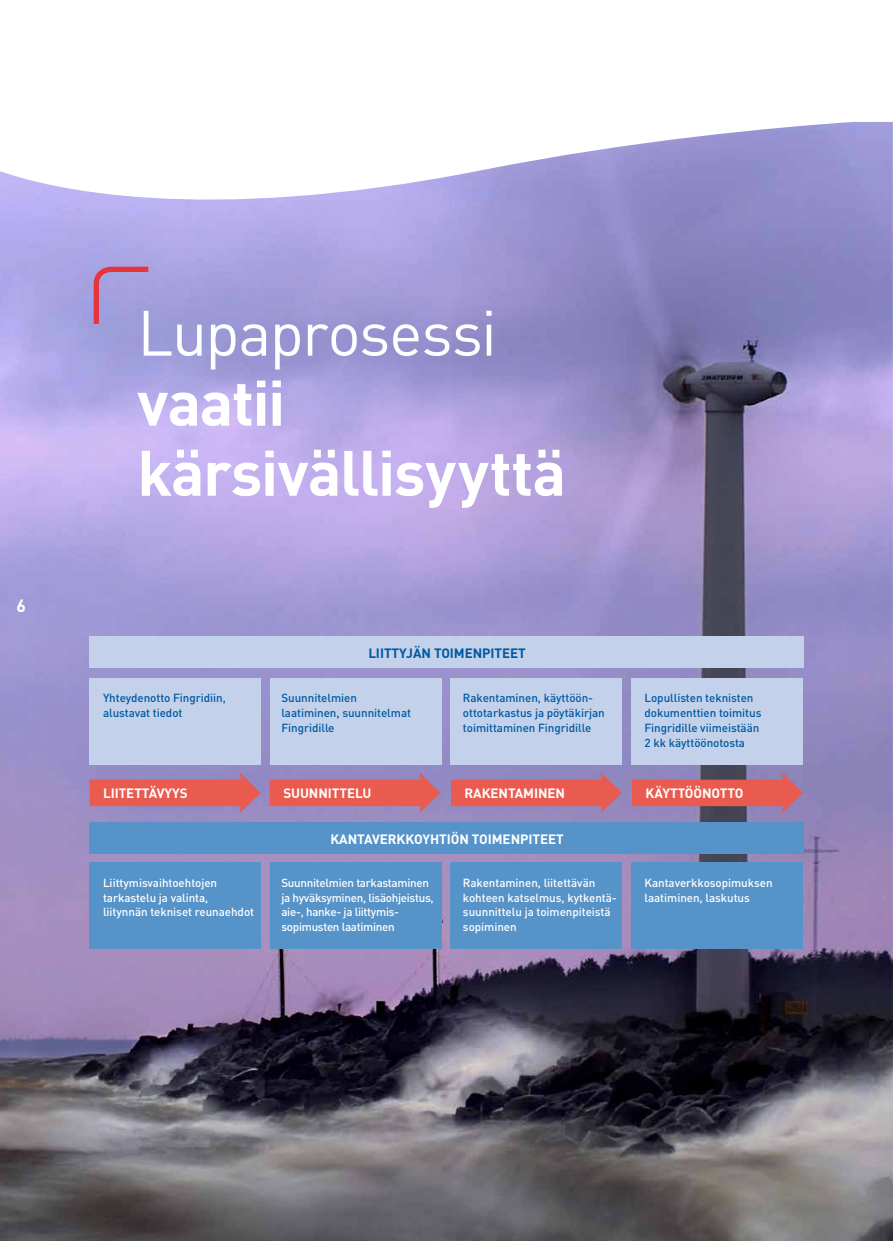
<style>
.page{position:relative;width:893px;height:1241px;background:#fff}
.page>*{position:absolute;margin:0;border:0;box-sizing:border-box;transform-origin:0 0}
.t1{font:700 63px/70px "DIN";letter-spacing:-.02em;color:#fff}
.t2{font:63px "DIN";letter-spacing:-.025em;color:#fff}
.t3{font:700 17.5px "DIN";color:#fff}
.t4{font:700 13.47px "DIN";letter-spacing:-.005em;color:#fff}
.t5{font:700 13.47px "DIN";letter-spacing:-.005em;color:#0059a3}
.t6{font:500 11.55px/14.9px "DIN";letter-spacing:-.005em;color:#0059a3}
.t7{font:500 11.55px/14.9px "DIN";letter-spacing:-.005em;color:#fff}
.t8{font:500 11.55px/14.9px "DIN";letter-spacing:-.025em;color:#fff}
</style>
<div class="page">
<img style="left:0;top:122px;width:893px;height:1118px">
<svg style="left:91px;top:264px;width:63px;height:65px;background:#ab91c8"></svg>
<svg style="left:270px;top:772px;width:170px;height:41px;background:#c96c7a"></svg>
<svg style="left:451px;top:772px;width:171px;height:41px;background:#c86b79"></svg>
<svg style="left:632px;top:772px;width:171px;height:41px;background:#c0646d"></svg>
<div style="left:89px;top:677px;width:171px;height:87px;background:#c3d2ea"></div>
<svg style="left:90px;top:772px;width:171px;height:41px;background:#c96c7a"></svg>
<div style="left:89px;top:636px;width:715px;height:31px;background:#c3d2ea"></div>
<div style="left:89px;top:822px;width:715px;height:32px;background:#5693c9"></div>
<div style="left:270px;top:677px;width:171px;height:87px;background:#c3d2ea"></div>
<div style="left:451px;top:677px;width:171px;height:87px;background:#c3d2ea"></div>
<div style="left:632px;top:677px;width:171px;height:87px;background:#c3d2ea"></div>
<div style="left:89px;top:862px;width:171px;height:86px;background:#5693c9"></div>
<div style="left:270px;top:862px;width:171px;height:86px;background:#5693c9"></div>
<div style="left:451px;top:862px;width:171px;height:86px;background:#5693c9"></div>
<div style="left:632px;top:862px;width:171px;height:86px;background:#5693c9"></div>
<h2 class="t3" style="left:16px;top:594px;width:11px">6</h2>
<h1 class="t2" style="left:137px;top:293px;width:361px">Lupaprosessi</h1>
<h1 class="t1" style="left:137px;top:365px;width:430px">vaatii kärsivällisyyttä</h1>
<p class="t6" style="left:103px;top:690px;width:124px">Yhteydenotto Fingridiin, alustavat tiedot</p>
<p class="t5" style="left:368px;top:644px;width:159px">LIITTYJÄN TOIMENPITEET</p>
<p class="t6" style="left:281px;top:690px;width:131px">Suunnitelmien laatiminen, suunnitelmat<br>Fingridille</p>
<p class="t6" style="left:463px;top:690px;width:143px">Rakentaminen, käyttöön&shy;ottotarkastus ja pöytäkirjan toimittaminen Fingridille</p>
<p class="t6" style="left:644px;top:690px;width:119px">Lopullisten teknisten dokumenttien toimitus<br>Fingridille viimeistään<br>2 kk käyttöönotosta</p>
<p class="t4" style="left:103px;top:783px;width:86px">LIITETTÄVYYS</p>
<p class="t4" style="left:283px;top:783px;width:90px">SUUNNITTELU</p>
<p class="t4" style="left:464px;top:783px;width:102px">RAKENTAMINEN</p>
<p class="t4" style="left:646px;top:783px;width:99px">KÄYTTÖÖNOTTO</p>
<p class="t4" style="left:330px;top:830px;width:235px">KANTAVERKKOYHTIÖN TOIMENPITEET</p>
<p class="t7" style="left:103px;top:874px;width:153px">Liittymisvaihtoehtojen tarkastelu ja valinta, liitynnän tekniset reunaehdot</p>
<p class="t8" style="left:281px;top:874px;width:154px">Suunnitelmien tarkastaminen ja hyväksyminen, lisäohjeistus, aie-, hanke- ja liittymis&shy;sopimusten laatiminen</p>
<p class="t7" style="left:644px;top:874px;width:130px">Kantaverkkosopimuksen laatiminen, laskutus</p>
<p class="t7" style="left:463px;top:874px;width:155px">Rakentaminen, liitettävän kohteen katselmus, kytkentä&shy;suunnittelu ja toimenpiteistä sopiminen</p>
</div>
